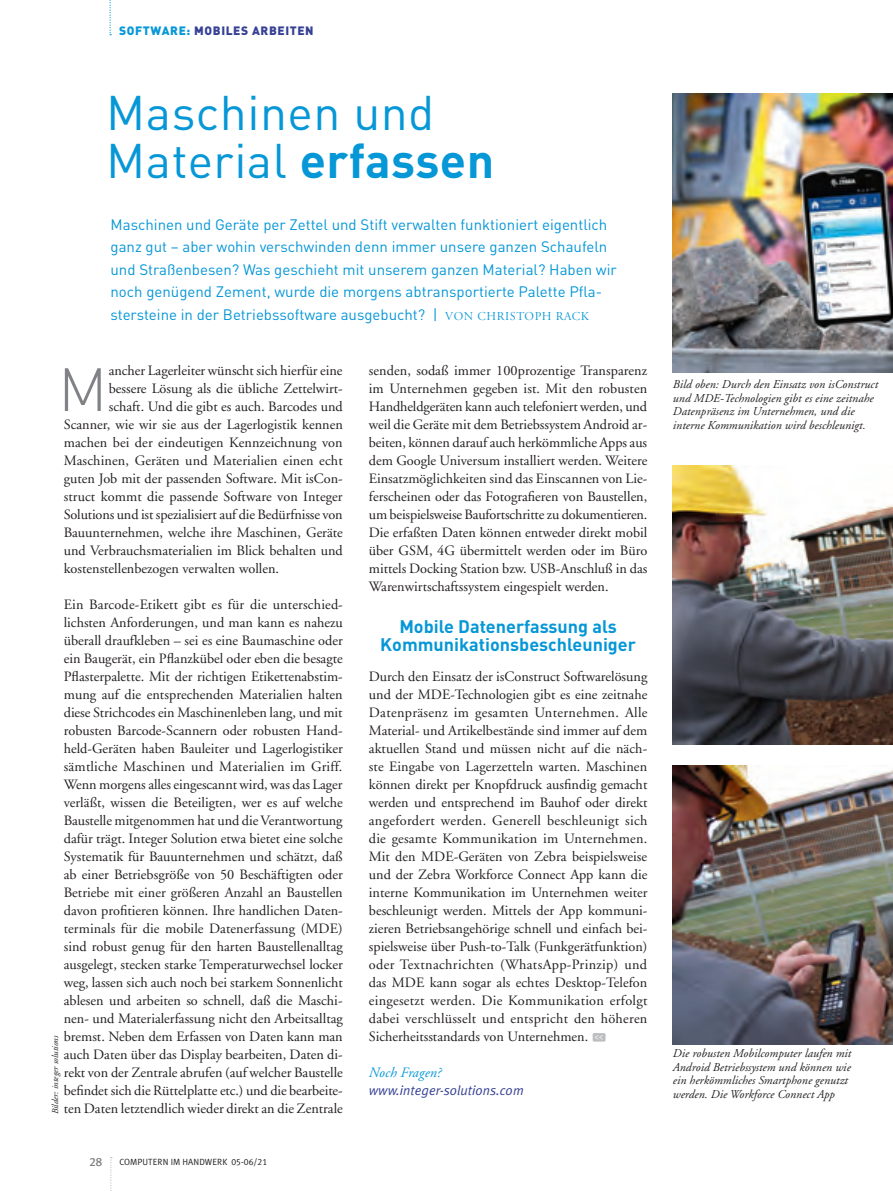
<style>
.page{position:relative;width:893px;height:1191px;background:#fff}
.page>*{position:absolute;margin:0;border:0;box-sizing:border-box;transform-origin:0 0}
.Initale{font:300 60px "DINOT";color:#808285}
._1_Artikelhead{font:48px "DINOT";letter-spacing:.01em;color:#0697d7}
._3_Sub_med__mittelgr{font:700 18px/18px "DINOT";color:#0697d7;text-align:center}
._2_Einleitung_10_pt{font:15px/22.5px "DINOT";color:#0697d7}
._3_Fließtext{font:14.25px/18px "Adobe Garamond LT";color:#231f20;text-align:justify}
.Frage{font:italic 14.25px "Adobe Garamond LT";letter-spacing:.01em;color:#0697d7}
.www-Adresse{font:italic 13.5px "Meta Plus Normal";color:#364194}
._4_Bildlegende{font:italic 12px/13.5px "Adobe Garamond LT";letter-spacing:.005em;color:#231f20}
._2_Einleitung_10_pt-2{font:900 12px "DINOT";letter-spacing:.05em;color:#364194}
._3_Fließtext-2{font:12px "Meta Plus Medium Caps";color:#808285}
._2_Einleitung_10_pt-3{font:9px "Meta Plus Normal Caps";color:#231f20}
._4_Bildlegende-2{font:italic 9px "Adobe Garamond LT";letter-spacing:.005em;color:#231f20}
.s1{color:#0697d7}
.s2{font-weight:700}
.s3{font-family:"Adobe Garamond LT Titling";font-size:12px}
</style>
<div class="page">
<svg style="left:110px;top:1157px;width:2px;height:34px"></svg>
<div style="left:593px;top:1033px;width:12px;height:8px;background:#bcbdc0;border-radius:2px"></div>
<svg style="left:595px;top:1035px;width:8px;height:4px"></svg>
<svg style="left:109px;top:0;width:2px;height:35px"></svg>
<img style="left:673px;top:466px;width:220px;height:278px">
<img style="left:673px;top:765px;width:220px;height:279px">
<img style="left:673px;top:94px;width:220px;height:278px">
<p class="_2_Einleitung_10_pt-2" style="left:119px;top:22px;width:196px"><span class="s1">SOFTWARE:</span> MOBILES ARBEITEN</p>
<p class="_1_Artikelhead" style="left:106px;top:80px;width:330px">Maschinen und</p>
<p class="_1_Artikelhead" style="left:106px;top:128px;width:389px">Material <span class="s2">erfassen</span></p>
<p class="_2_Einleitung_10_pt" style="left:111px;top:212px;width:508px">Maschinen und Geräte per Zettel und Stift verwalten funktioniert eigentlich ganz gut – aber wohin verschwinden denn immer unsere ganzen Schaufeln und Straßenbesen? Was geschieht mit unserem ganzen Material? Haben wir noch genügend Zement, wurde die morgens abtransportierte Palette Pfla&shy;stersteine in der Betriebssoftware ausgebucht? | <span class="s3">VON CHRISTOPH RACK</span></p>
<p class="Initale" style="left:58px;top:348px;width:51px">M</p>
<p class="_3_Fließtext" style="left:109px;top:361px;width:235px">ancher Lagerleiter wünscht sich hierfür eine</p>
<p class="_3_Fließtext" style="left:109px;top:379px;width:235px">bessere Lösung als die übliche Zettelwirt-</p>
<p class="_3_Fließtext" style="left:109px;top:397px;width:235px">schaft. Und die gibt es auch. Barcodes und</p>
<p class="_3_Fließtext" style="left:64px;top:415px;width:281px">Scanner, wie wir sie aus der Lagerlogistik kennen</p>
<p class="_3_Fließtext" style="left:64px;top:433px;width:280px">machen bei der eindeutigen Kennzeichnung von</p>
<p class="_3_Fließtext" style="left:64px;top:451px;width:280px">Maschinen, Geräten und Materialien einen echt</p>
<p class="_3_Fließtext" style="left:64px;top:469px;width:281px">guten Job mit der passenden Software. Mit isCon-</p>
<p class="_3_Fließtext" style="left:64px;top:487px;width:280px">struct kommt die passende Software von Integer</p>
<p class="_3_Fließtext" style="left:64px;top:505px;width:280px">Solutions und ist spezialisiert auf die Bedürfnisse von</p>
<p class="_3_Fließtext" style="left:64px;top:523px;width:281px">Bauunternehmen, welche ihre Maschinen, Geräte</p>
<p class="_3_Fließtext" style="left:64px;top:541px;width:280px">und Verbrauchsmaterialien im Blick behalten und</p>
<p class="_3_Fließtext" style="left:64px;top:559px;width:217px">kostenstellenbezogen verwalten wollen.</p>
<p class="_3_Fließtext" style="left:64px;top:595px;width:281px">Ein Barcode-Etikett gibt es für die unterschied&shy;lichsten Anforderungen, und man kann es nahezu überall draufkleben – sei es eine Baumaschine oder ein Baugerät, ein Pflanzkübel oder eben die besagte Pflasterpalette. Mit der richtigen Etikettenabstim&shy;mung auf die entsprechenden Materialien halten diese Strichcodes ein Maschinenleben lang, und mit robusten Barcode-Scannern oder robusten Hand&shy;held-Geräten haben Bauleiter und Lagerlogistiker sämtliche Maschinen und Materialien im Griff.<br>Wenn morgens alles eingescannt wird, was das Lager verläßt, wissen die Beteiligten, wer es auf welche Baustelle mitgenommen hat und die Verantwortung dafür trägt. Integer Solution etwa bietet eine solche Systematik für Bauunternehmen und schätzt, daß ab einer Betriebsgröße von 50 Beschäftigten oder Betriebe mit einer größeren Anzahl an Baustellen davon profitieren können. Ihre handlichen Daten&shy;terminals für die mobile Datenerfassung (MDE) sind robust genug für den harten Baustellenalltag ausgelegt, stecken starke Temperaturwechsel locker weg, lassen sich auch noch bei starkem Sonnenlicht ablesen und arbeiten so schnell, daß die Maschi&shy;nen- und Materialerfassung nicht den Arbeitsalltag bremst. Neben dem Erfassen von Daten kann man auch Daten über das Display bearbeiten, Daten di&shy;rekt von der Zentrale abrufen (auf welcher Baustelle befindet sich die Rüttelplatte etc.) und die bearbeite&shy;ten Daten letztendlich wieder direkt an die Zentrale</p>
<p class="_4_Bildlegende-2" style="left:50px;top:1114px;width:80px;rotate:-90deg">Bilder: integer solutions</p>
<p class="_3_Fließtext-2" style="left:90px;top:1154px;width:14px">28</p>
<p class="_2_Einleitung_10_pt-3" style="left:119px;top:1157px;width:149px">COMPUTERN IM HANDWERK 05-06/21</p>
<p class="_3_Fließtext" style="left:369px;top:361px;width:280px">senden, sodaß immer 100prozentige Transparenz im Unternehmen gegeben ist. Mit den robusten Handheldgeräten kann auch telefoniert werden, und weil die Geräte mit dem Betriebssystem Android ar&shy;beiten, können darauf auch herkömmliche Apps aus dem Google Universum installiert werden. Weitere Einsatzmöglichkeiten sind das Einscannen von Lie&shy;ferscheinen oder das Fotografieren von Baustellen, um beispielsweise Baufortschritte zu dokumentieren.<br>Die erfaßten Daten können entweder direkt mobil über GSM, 4G übermittelt werden oder im Büro mittels Docking Station bzw. USB-Anschluß in das Warenwirtschaftssystem eingespielt werden.</p>
<p class="_3_Sub_med__mittelgr" style="left:380px;top:617px;width:257px">Mobile Datenerfassung als<br>Kommunikationsbeschleuniger</p>
<p class="_3_Fließtext" style="left:369px;top:667px;width:280px">Durch den Einsatz der isConstruct Softwarelösung und der MDE-Technologien gibt es eine zeitnahe Datenpräsenz im gesamten Unternehmen. Alle Material- und Artikelbestände sind immer auf dem aktuellen Stand und müssen nicht auf die näch&shy;ste Eingabe von Lagerzetteln warten. Maschinen können direkt per Knopfdruck ausfindig gemacht werden und entsprechend im Bauhof oder direkt angefordert werden. Generell beschleunigt sich die gesamte Kommunikation im Unternehmen.<br>Mit den MDE-Geräten von Zebra beispielsweise und der Zebra Workforce Connect App kann die interne Kommunikation im Unternehmen weiter beschleunigt werden. Mittels der App kommuni&shy;zieren Betriebsangehörige schnell und einfach bei&shy;spielsweise über Push-to-Talk (Funkgerätfunktion) oder Textnachrichten (WhatsApp-Prinzip) und das MDE kann sogar als echtes Desktop-Telefon eingesetzt werden. Die Kommunikation erfolgt dabei verschlüsselt und entspricht den höheren Sicherheitsstandards von Unternehmen.</p>
<p class="Frage" style="left:369px;top:1064px;width:74px">Noch Fragen?</p>
<p class="www-Adresse" style="left:369px;top:1083px;width:156px">www.integer-solutions.com</p>
<p class="_4_Bildlegende" style="left:673px;top:377px;width:207px">Bild oben: Durch den Einsatz von isConstruct und MDE-Technologien gibt es eine zeitnahe Datenpräsenz im Unternehmen, und die interne Kommunikation wird beschleunigt.</p>
<p class="_4_Bildlegende" style="left:673px;top:1046px;width:180px">Die robusten Mobilcomputer laufen mit Android Betriebssystem und können wie ein herkömmliches Smartphone genutzt werden. Die Workforce Connect App</p>
</div>
